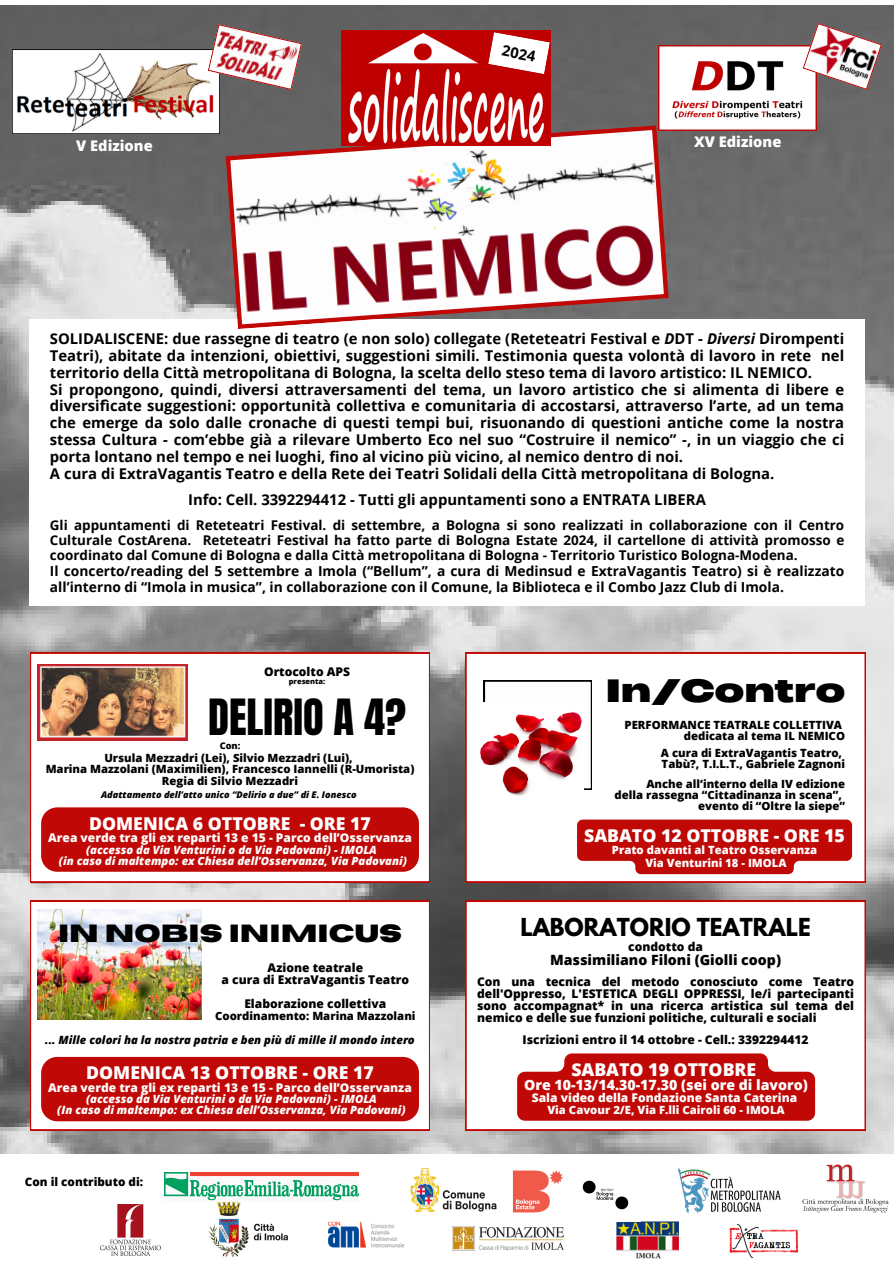
<style>
.page{position:relative;width:894px;height:1264px;background:#fff}
.page>*{position:absolute;margin:0;border:0;box-sizing:border-box;transform-origin:0 0}
.t1{font:42.45px "Anton";color:#000}
.t2{font:700 30.45px "Heading Now 96";color:#000}
.t3{font:700 24.75px "Horizon";color:#000}
.t4{font:700 21.9px "League Spartan";color:#000}
.t5{font:800 17.7px "Open Sans";color:#fff}
.t6{font:700 14.85px/17px "Open Sans";color:#000}
.t7{font:800 14.7px "Open Sans";color:#fff}
.t8{font:800 14.7px "Open Sans";color:#fdfdfd}
.t9{font:800 14.1px "Open Sans";color:#fff}
.t10{font:800 14.1px "Open Sans";color:#000}
.t11{font:700 13.8px/15.6px "Open Sans";color:#000}
.t12{font:700 13.5px/15.5px "Open Sans";color:#000;text-align:justify}
.t13{font:800 12px/12px "Open Sans";color:#000;text-align:center}
.t14{font:800 12px "Open Sans";color:#fff}
.t15{font:800 11.7px "Open Sans";color:#000}
.t16{font:800 11.25px/11.1px "Open Sans";color:#000;text-align:right}
.t17{font:italic 800 11.25px/11.1px "Open Sans";color:#fff;text-align:center}
.t18{font:800 11.25px/13.2px "Open Sans";color:#fff;text-align:center}
.t19{font:italic 800 11.25px "Open Sans";color:#000}
.t20{font:italic 800 9.15px "Open Sans";color:#000}
.t21{font:800 9.15px "Open Sans";color:#000}
.t22{font:800 7.35px "Open Sans";color:#000}
.s1{font-style:italic}
</style>
<div class="page">
<img style="left:0;top:6px;width:893px;height:1147px">
<img style="left:616px;top:1221px;width:62px;height:38px">
<img style="left:512px;top:1170px;width:51px;height:43px">
<img style="left:410px;top:1168px;width:87px;height:44px">
<img style="left:582px;top:1180px;width:47px;height:30px">
<img style="left:678px;top:1168px;width:102px;height:46px">
<img style="left:802px;top:1164px;width:85px;height:48px">
<img style="left:208px;top:1202px;width:79px;height:54px">
<img style="left:729px;top:1224px;width:69px;height:35px">
<img style="left:328px;top:1221px;width:77px;height:27px">
<img style="left:100px;top:1204px;width:61px;height:51px">
<img style="left:164px;top:1172px;width:195px;height:29px">
<img style="left:453px;top:1226px;width:110px;height:23px">
<svg style="left:30px;top:652px;width:399px;height:230px"></svg>
<div style="left:29px;top:319px;width:835px;height:287px;background:#fff"></div>
<svg style="left:225px;top:125px;width:443px;height:204px"></svg>
<img style="left:658px;top:46px;width:158px;height:84px">
<img style="left:12px;top:50px;width:207px;height:83px">
<svg style="left:802px;top:23px;width:79px;height:67px"></svg>
<svg style="left:208px;top:24px;width:94px;height:66px"></svg>
<img style="left:341px;top:30px;width:209px;height:116px">
<svg style="left:465px;top:652px;width:400px;height:230px"></svg>
<svg style="left:465px;top:900px;width:400px;height:230px"></svg>
<svg style="left:30px;top:900px;width:399px;height:230px"></svg>
<img style="left:37px;top:664px;width:150px;height:76px">
<svg style="left:488px;top:32px;width:61px;height:42px"></svg>
<div style="left:471px;top:658px;width:366px;height:191px;background:#fff"></div>
<img style="left:37px;top:909px;width:165px;height:110px">
<svg style="left:484px;top:680px;width:107px;height:109px"></svg>
<img style="left:480px;top:702px;width:103px;height:93px">
<div style="left:41px;top:807px;width:378px;height:64px;background:#c00906;border-radius:16px"></div>
<div style="left:41px;top:1056px;width:378px;height:65px;background:#c00906;border-radius:16px"></div>
<svg style="left:577px;top:819px;width:274px;height:55px;background:#c72422"></svg>
<svg style="left:517px;top:1053px;width:297px;height:67px;background:#c5201d"></svg>
<h6 class="t6" style="left:504px;top:41px;width:35px;rotate:11deg">2024</h6>
<p class="t8" style="left:76px;top:136px;width:78px">V Edizione</p>
<p class="t7" style="left:694px;top:132px;width:89px">XV Edizione</p>
<h5 class="t6" style="left:50px;top:329px;width:795px">SOLIDALISCENE: due rassegne di teatro (e non solo) collegate (Reteteatri Festival e <span class="s1">D</span>DT - <span class="s1">Diversi</span> Dirompenti Teatri), abitate da intenzioni, obiettivi, suggestioni simili. Testimonia questa volontà di lavoro in rete nel territorio della Città metropolitana di Bologna, la scelta dello steso tema di lavoro artistico: IL NEMICO.<br>Si propongono, quindi, diversi attraversamenti del tema, un lavoro artistico che si alimenta di libere e diversifìcate suggestioni: opportunità collettiva e comunitaria di accostarsi, attraverso l’arte, ad un tema che emerge da solo dalle cronache di questi tempi bui, risuonando di questioni antiche come la nostra stessa Cultura - com’ebbe già a rilevare Umberto Eco nel suo “Costruire il nemico” -, in un viaggio che ci porta lontano nel tempo e nei luoghi, fino al vicino più vicino, al nemico dentro di noi.<br>A cura di ExtraVagantis Teatro e della Rete dei Teatri Solidali della Città metropolitana di Bologna.</h5>
<h5 class="t6" style="left:188px;top:491px;width:519px">Info: Cell. 3392294412 - Tutti gli appuntamenti sono a ENTRATA LIBERA</h5>
<p class="t12" style="left:50px;top:516px;width:795px">Gli appuntamenti di Reteteatri Festival. di settembre, a Bologna si sono realizzati in collaborazione con il Centro Culturale CostArena. Reteteatri Festival ha fatto parte di Bologna Estate 2024, il cartellone di attività promosso e coordinato dal Comune di Bologna e dalla Città metropolitana di Bologna - Territorio Turistico Bologna-Modena.</p>
<p class="t11" style="left:50px;top:563px;width:795px">Il concerto/reading del 5 settembre a Imola (“Bellum”, a cura di Medinsud e ExtraVagantis Teatro) si è realizzato all’interno di “Imola in musica”, in collaborazione con il Comune, la Biblioteca e il Combo Jazz Club di Imola.</p>
<h6 class="t13" style="left:264px;top:665px;width:87px">Ortocolto APS</h6>
<h6 class="t22" style="left:289px;top:676px;width:38px">presenta:</h6>
<h2 class="t1" style="left:208px;top:686px;width:199px">DELIRIO A 4?</h2>
<h6 class="t21" style="left:220px;top:739px;width:22px">Con:</h6>
<h6 class="t16" style="left:46px;top:752px;width:370px;text-align:center">Ursula Mezzadri (Lei), Silvio Mezzadri (Lui),<br>Marina Mazzolani (Maximilien), Francesco Iannelli (R-Umorista)<br>Regia di Silvio Mezzadri</h6>
<p class="t20" style="left:101px;top:788px;width:257px">Adattamento dell’atto unico “Delirio a due” di E. Ionesco</p>
<p class="t5" style="left:89px;top:810px;width:283px">DOMENICA 6 OTTOBRE - ORE 17</p>
<p class="t14" style="left:48px;top:829px;width:365px">Area verde tra gli ex reparti 13 e 15 - Parco dell’Osservanza</p>
<p class="t17" style="left:59px;top:843px;width:349px">(accesso da Via Venturini o da Via Padovani) - IMOLA<br>(in caso di maltempo: ex Chiesa dell’Osservanza, Via Padovani)</p>
<p class="t3" style="left:58px;top:921px;width:345px">IN NOBIS INIMICUS</p>
<h6 class="t13" style="left:221px;top:961px;width:189px">Azione teatrale<br>a cura di ExtraVagantis Teatro</h6>
<h6 class="t13" style="left:244px;top:997px;width:143px">Elaborazione collettiva</h6>
<h6 class="t16" style="left:215px;top:1009px;width:202px">Coordinamento: Marina Mazzolani</h6>
<h3 class="t19" style="left:45px;top:1031px;width:371px">... Mille colori ha la nostra patria e ben più di mille il mondo intero</h3>
<h6 class="t5" style="left:86px;top:1060px;width:289px">DOMENICA 13 OTTOBRE - ORE 17</h6>
<h6 class="t14" style="left:48px;top:1078px;width:365px">Area verde tra gli ex reparti 13 e 15 - Parco dell’Osservanza</h6>
<h6 class="t17" style="left:57px;top:1093px;width:350px">(accesso da Via Venturini o da Via Padovani) - IMOLA<br>(In caso di maltempo: ex Chiesa dell’Osservanza, Via Padovani)</h6>
<p class="t15" style="left:25px;top:1173px;width:120px">Con il contributo di:</p>
<h4 class="t2" style="left:605px;top:669px;width:241px">In/Contro</h4>
<h6 class="t16" style="left:624px;top:719px;width:222px">PERFORMANCE TEATRALE COLLETTIVA dedicata al tema IL NEMICO</h6>
<p class="t16" style="left:660px;top:747px;width:185px;text-align:left">A cura di ExtraVagantis Teatro,<br>Tabù?, T.I.L.T., Gabriele Zagnoni</p>
<h6 class="t16" style="left:614px;top:778px;width:232px">Anche all’interno della IV edizione<br>della rassegna “Cittadinanza in scena”, evento di “Oltre la siepe”</h6>
<h6 class="t5" style="left:584px;top:823px;width:262px">SABATO 12 OTTOBRE - ORE 15</h6>
<h6 class="t18" style="left:611px;top:843px;width:207px">Prato davanti al Teatro Osservanza<br>Via Venturini 18 - IMOLA</h6>
<h5 class="t4" style="left:520px;top:916px;width:292px">LABORATORIO TEATRALE</h5>
<h5 class="t13" style="left:628px;top:940px;width:76px">condotto da</h5>
<h5 class="t10" style="left:550px;top:950px;width:232px">Massimiliano Filoni (Giolli coop)</h5>
<h6 class="t13" style="left:477px;top:975px;width:378px;text-align:justify">Con una tecnica del metodo conosciuto come Teatro dell'Oppresso, L'ESTETICA DEGLI OPPRESSI, le/i partecipanti sono accompagnat* in una ricerca artistica sul tema del nemico e delle sue funzioni politiche, culturali e sociali</h6>
<h6 class="t13" style="left:522px;top:1033px;width:287px">Iscrizioni entro il 14 ottobre - Cell.: 3392294412</h6>
<h6 class="t5" style="left:571px;top:1056px;width:186px">SABATO 19 OTTOBRE</h6>
<h6 class="t9" style="left:524px;top:1075px;width:285px">Ore 10-13/14.30-17.30 (sei ore di lavoro)</h6>
<h6 class="t14" style="left:531px;top:1089px;width:267px">Sala video della Fondazione Santa Caterina</h6>
<h6 class="t18" style="left:547px;top:1102px;width:239px">Via Cavour 2/E, Via F.lli Cairoli 60 - IMOLA</h6>
</div>
